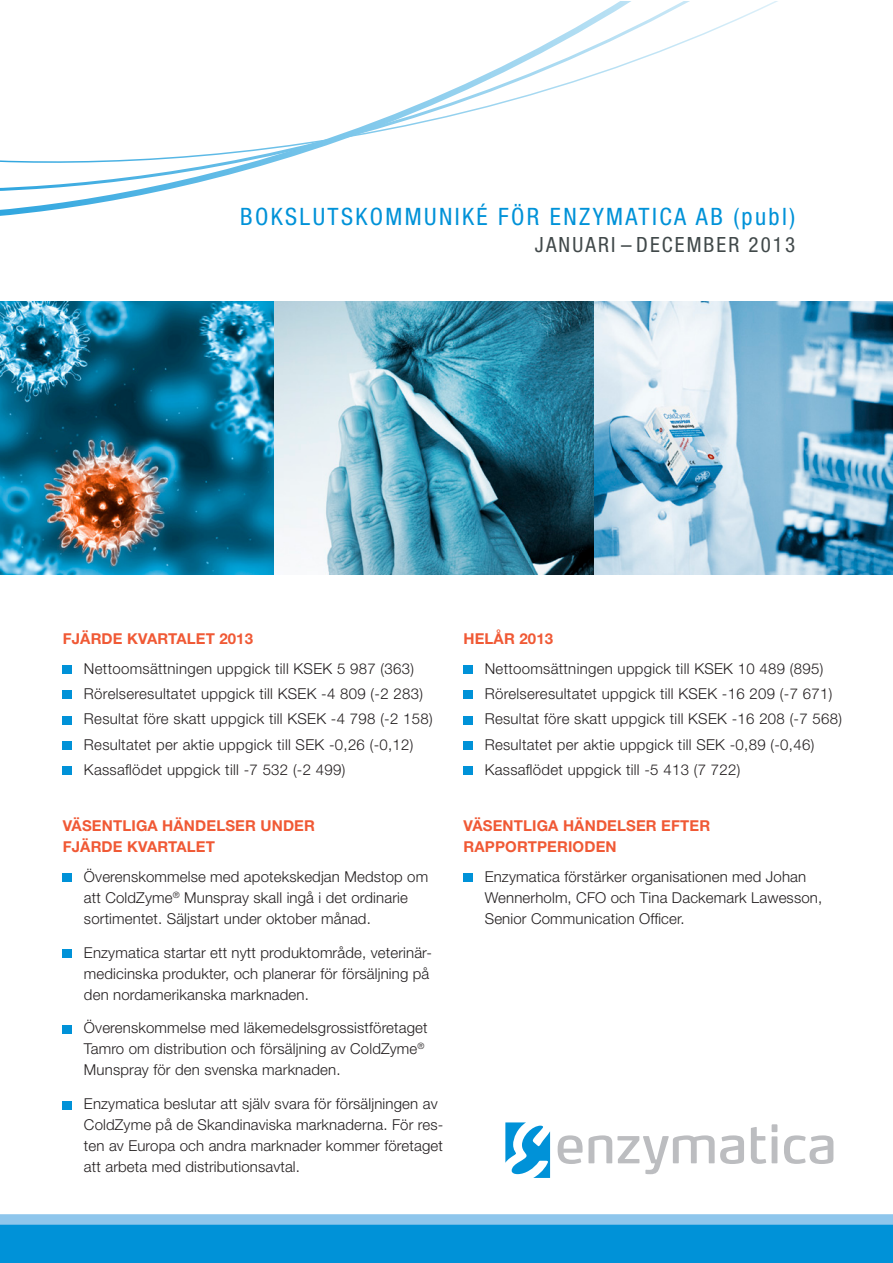
<style>
.page{position:relative;width:893px;height:1263px;background:#fff}
.page>*{position:absolute;margin:0;border:0;box-sizing:border-box;transform-origin:0 0}
.t1{font:condensed 24px "Helvetica Neue LT Std";letter-spacing:.1em;color:#0092d8}
.t2{font:condensed 21px "Helvetica Neue LT Std";letter-spacing:.1em;color:#41494a}
.t3{font:300 15px/21px "Helvetica Neue LT Std";letter-spacing:.01em;color:#231f20}
.t4{font:700 15px/21px "Helvetica Neue LT Std";letter-spacing:.01em;color:#f05935}
</style>
<div class="page">
<img style="left:593px;top:302px;width:299px;height:272px">
<img style="left:0;top:302px;width:274px;height:272px">
<svg style="left:558px;top:1124px;width:275px;height:50px"></svg>
<svg style="left:505px;top:1122px;width:45px;height:56px"></svg>
<div style="left:0;top:1222px;width:892px;height:41px;background:#0092d8"></div>
<div style="left:0;top:1214px;width:892px;height:11px;background:#8ec6ec"></div>
<div style="left:63px;top:665px;width:9px;height:9px;background:#0092d8"></div>
<div style="left:63px;top:691px;width:9px;height:8px;background:#0092d8"></div>
<div style="left:63px;top:716px;width:9px;height:8px;background:#0092d8"></div>
<div style="left:63px;top:741px;width:9px;height:9px;background:#0092d8"></div>
<div style="left:63px;top:766px;width:9px;height:9px;background:#0092d8"></div>
<div style="left:463px;top:665px;width:10px;height:9px;background:#0092d8"></div>
<div style="left:463px;top:691px;width:10px;height:8px;background:#0092d8"></div>
<div style="left:463px;top:716px;width:10px;height:8px;background:#0092d8"></div>
<div style="left:463px;top:741px;width:10px;height:9px;background:#0092d8"></div>
<div style="left:463px;top:766px;width:10px;height:9px;background:#0092d8"></div>
<svg style="left:274px;top:302px;width:319px;height:272px;background:#639caf"></svg>
<div style="left:63px;top:873px;width:9px;height:9px;background:#0092d8"></div>
<div style="left:63px;top:949px;width:9px;height:9px;background:#0092d8"></div>
<div style="left:63px;top:1025px;width:9px;height:8px;background:#0092d8"></div>
<div style="left:63px;top:1101px;width:9px;height:8px;background:#0092d8"></div>
<div style="left:463px;top:873px;width:10px;height:9px;background:#0092d8"></div>
<svg style="left:0;top:1px;width:753px;height:215px"></svg>
<h1 class="t1" style="left:240px;top:202px;width:556px">BOKSLUTSKOMMUNIKÉ FÖR ENZYMATICA AB (publ)</h1>
<h2 class="t2" style="left:535px;top:232px;width:262px">JANUARI – DECEMBER 2013</h2>
<p class="t4" style="left:63px;top:628px;width:192px">FJÄRDE KVARTALET 2013</p>
<p class="t3" style="left:84px;top:656px;width:350px;line-height:25.2px">Nettoomsättningen uppgick till KSEK 5 987 (363)<br>Rörelseresultatet uppgick till KSEK -4 809 (-2 283)<br>Resultat före skatt uppgick till KSEK -4 798 (-2 158)<br>Resultatet per aktie uppgick till SEK -0,26 (-0,12)<br>Kassaflödet uppgick till -7 532 (-2 499)</p>
<p class="t4" style="left:63px;top:815px;width:254px">VÄSENTLIGA HÄNDELSER UNDER<br>FJÄRDE KVARTALET</p>
<p class="t3" style="left:84px;top:866px;width:346px">Överenskommelse med apotekskedjan Medstop om att ColdZyme<sup>®</sup> Munspray skall ingå i det ordinarie sortimentet. Säljstart under oktober månad.</p>
<p class="t3" style="left:84px;top:941px;width:349px">Enzymatica startar ett nytt produktområde, veterinär&shy;medicinska produkter, och planerar för försäljning på den nordamerikanska marknaden.</p>
<p class="t3" style="left:84px;top:1017px;width:345px">Överenskommelse med läkemedelsgrossistföretaget<br>Tamro om distribution och försäljning av ColdZyme<sup>®<br></sup>Munspray för den svenska marknaden.</p>
<p class="t3" style="left:84px;top:1093px;width:361px">Enzymatica beslutar att själv svara för försäljningen av ColdZyme på de Skandinaviska marknaderna. För res&shy;ten av Europa och andra marknader kommer företaget att arbeta med distributionsavtal.</p>
<p class="t4" style="left:463px;top:628px;width:91px">HELÅR 2013</p>
<p class="t3" style="left:485px;top:656px;width:359px;line-height:25.2px">Nettoomsättningen uppgick till KSEK 10 489 (895)<br>Rörelseresultatet uppgick till KSEK -16 209 (-7 671)<br>Resultat före skatt uppgick till KSEK -16 208 (-7 568)<br>Resultatet per aktie uppgick till SEK -0,89 (-0,46)<br>Kassaflödet uppgick till -5 413 (7 722)</p>
<p class="t4" style="left:463px;top:815px;width:248px">VÄSENTLIGA HÄNDELSER EFTER<br>RAPPORTPERIODEN</p>
<p class="t3" style="left:485px;top:866px;width:339px">Enzymatica förstärker organisationen med Johan<br>Wennerholm, CFO och Tina Dackemark Lawesson,<br>Senior Communication Officer.</p>
</div>
